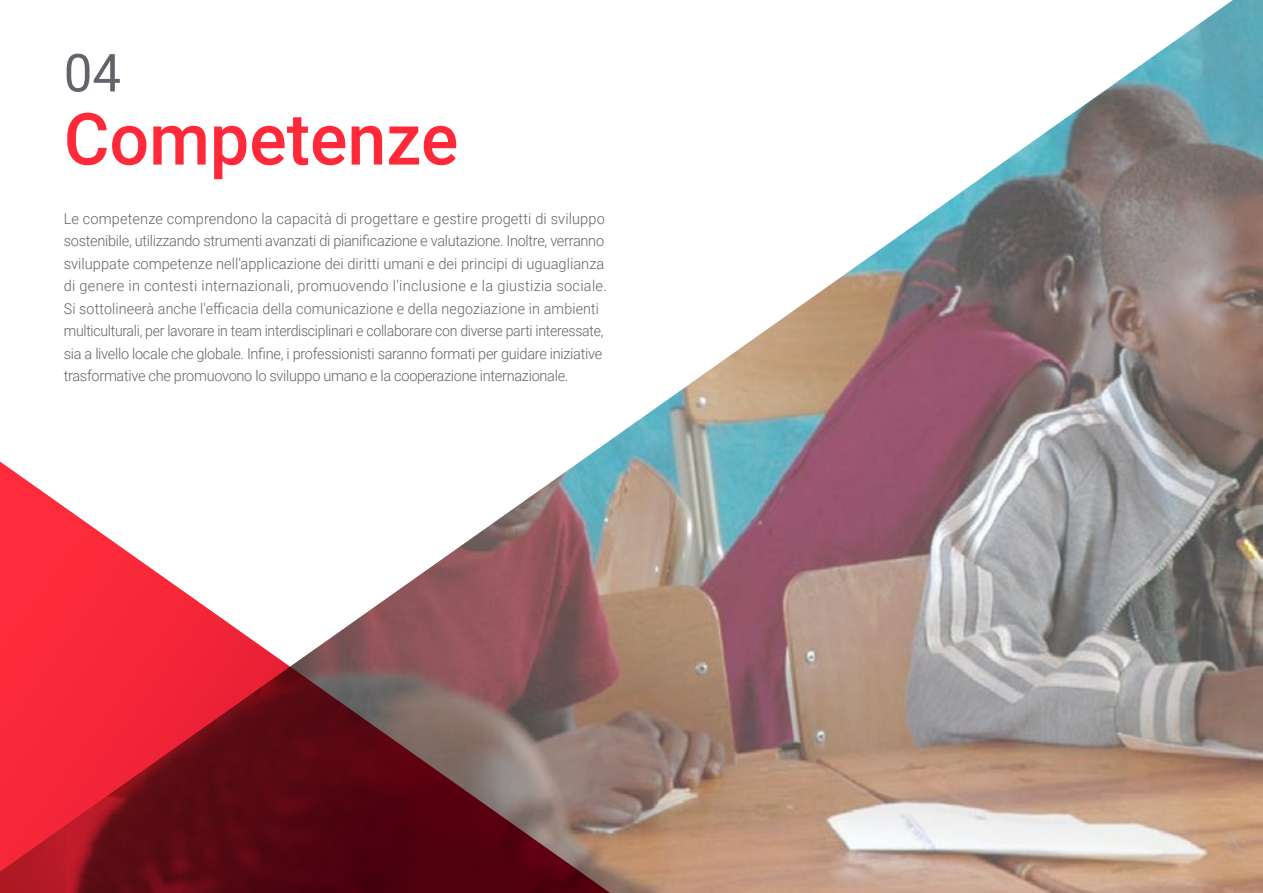
<style>
.page{position:relative;width:1263px;height:893px;background:#fff}
.page>*{position:absolute;margin:0;border:0;box-sizing:border-box;transform-origin:0 0}
.t1{font:500 72px "Roboto";color:#ff293a}
.t2{font:52.5px "Roboto";color:#61646a}
.t3{font:300 15px/22.5px "Roboto";letter-spacing:-.02em;color:#61646a}
</style>
<div class="page">
<img style="left:602px;top:0;width:661px;height:893px">
<svg style="left:0;top:446px;width:640px;height:447px"></svg>
<h2 class="t2" style="left:64px;top:36px;width:59px">04</h2>
<h1 class="t1" style="left:64px;top:89px;width:396px">Competenze</h1>
<p class="t3" style="left:64px;top:207px;width:545px">Le competenze comprendono la capacità di progettare e gestire progetti di sviluppo sostenibile, utilizzando strumenti avanzati di pianificazione e valutazione. Inoltre, verranno sviluppate competenze nell'applicazione dei diritti umani e dei principi di uguaglianza di genere in contesti internazionali, promuovendo l'inclusione e la giustizia sociale.<br>Si sottolineerà anche l'efficacia della comunicazione e della negoziazione in ambienti multiculturali, per lavorare in team interdisciplinari e collaborare con diverse parti interessate, sia a livello locale che globale. Infine, i professionisti saranno formati per guidare iniziative trasformative che promuovono lo sviluppo umano e la cooperazione internazionale.</p>
</div>
